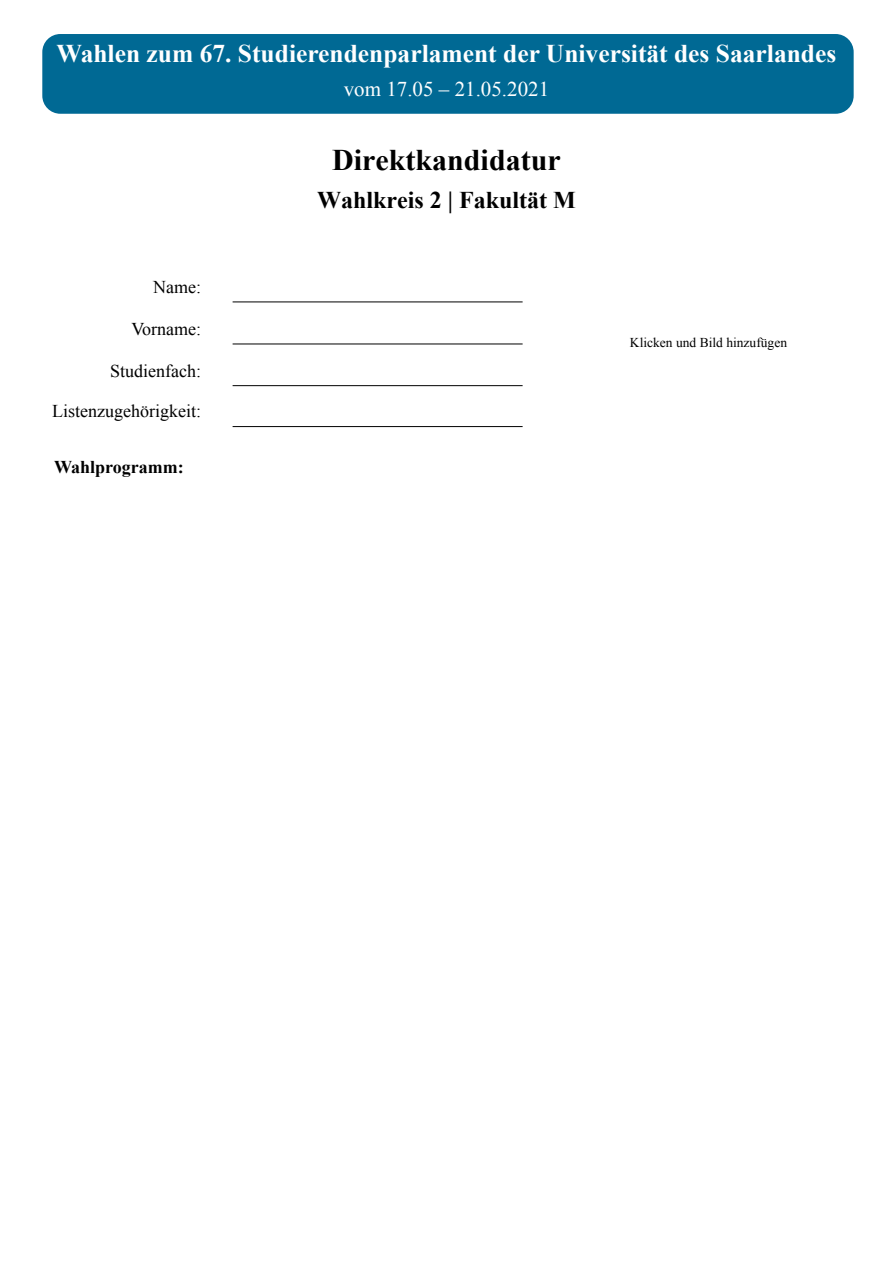
<style>
.page{position:relative;width:893px;height:1263px;background:#fff}
.page>*{position:absolute;margin:0;border:0;box-sizing:border-box;transform-origin:0 0}
.t1{font:700 30px "Times New Roman";color:#000}
.t2{font:700 25.5px "Times New Roman";color:#fff}
.t3{font:700 24px "Times New Roman";color:#000}
.t4{font:21px "Times New Roman";color:#fff}
.t5{font:18px "Times New Roman";color:#000}
.t6{font:700 18px "Times New Roman";color:#000}
.t7{font:13.5px "Times New Roman";color:#000}
</style>
<div class="page">
<div style="left:42px;top:34px;width:812px;height:80px;background:#006994;border-radius:18px"></div>
<hr style="left:233px;top:302px;width:290px;height:1px;background:#000">
<hr style="left:233px;top:344px;width:290px;height:1px;background:#000">
<hr style="left:233px;top:385px;width:290px;height:1px;background:#000">
<hr style="left:233px;top:426px;width:290px;height:1px;background:#000">
<p class="t2" style="left:57px;top:36px;width:781px">Wahlen zum 67. Studierendenparlament der Universität des Saarlandes</p>
<p class="t4" style="left:344px;top:75px;width:207px">vom 17.05 – 21.05.2021</p>
<p class="t5" style="left:153px;top:275px;width:49px">Name:</p>
<p class="t5" style="left:131px;top:317px;width:71px">Vorname:</p>
<p class="t5" style="left:110px;top:358px;width:92px">Studienfach:</p>
<p class="t5" style="left:52px;top:399px;width:150px">Listenzugehörigkeit:</p>
<p class="t6" style="left:54px;top:454px;width:131px">Wahlprogramm:</p>
<p class="t1" style="left:332px;top:139px;width:230px">Direktkandidatur</p>
<p class="t3" style="left:317px;top:183px;width:260px">Wahlkreis 2 | Fakultät M</p>
<p class="t7" style="left:630px;top:333px;width:159px">Klicken und Bild hinzufügen</p>
</div>
